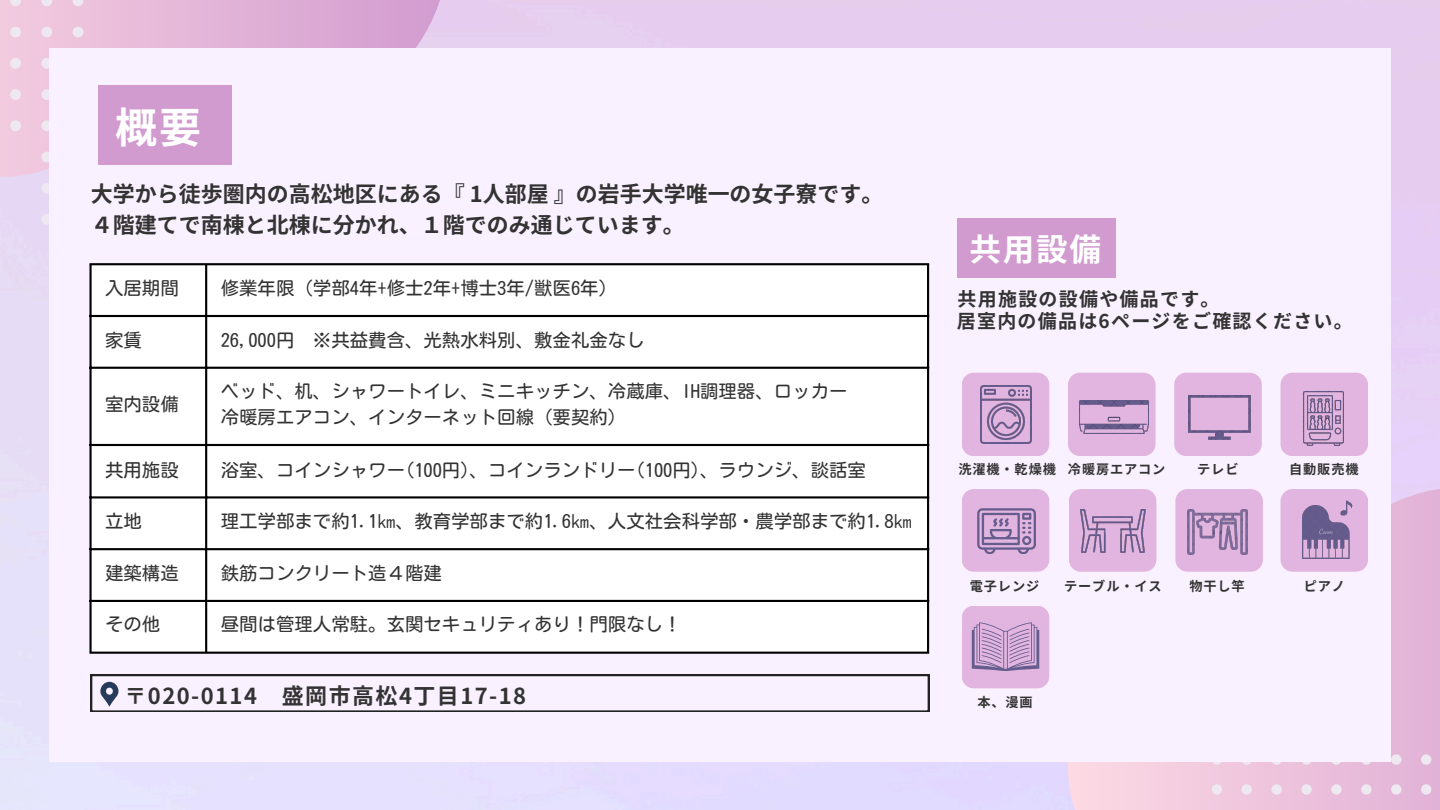
<style>
.page{position:relative;width:1440px;height:810px;background:#fff}
.page>*{position:absolute;margin:0;border:0;box-sizing:border-box;transform-origin:0 0}
.t1{font:700 42px "Noto Sans JP";color:#fff}
.t2{font:700 31.7px "Noto Sans JP";color:#fff}
.t3{font:700 22px/30.8px "Noto Sans JP";color:#343333}
.t4{font:700 22px "Noto Sans JP";letter-spacing:.065em;color:#343333}
.t5{font:700 19px "Noto Sans JP";letter-spacing:.065em;color:#343333}
.t6{font:18.4px "Motoya L Maru W3 90 ms RKSJ H";color:#343333}
.t7{font:700 13.2px "Noto Sans JP";letter-spacing:.065em;color:#343333}
</style>
<div class="page">
<svg style="left:0;top:0;width:454px;height:185px;background:#e5b9da"></svg>
<svg style="left:10px;top:0;width:11px;height:6px"></svg>
<svg style="left:41px;top:0;width:11px;height:6px"></svg>
<svg style="left:73px;top:0;width:10px;height:6px"></svg>
<svg style="left:10px;top:27px;width:11px;height:10px"></svg>
<svg style="left:41px;top:27px;width:11px;height:10px"></svg>
<svg style="left:73px;top:27px;width:10px;height:10px"></svg>
<svg style="left:10px;top:58px;width:11px;height:11px"></svg>
<svg style="left:41px;top:58px;width:8px;height:11px"></svg>
<svg style="left:10px;top:89px;width:11px;height:11px"></svg>
<svg style="left:41px;top:89px;width:8px;height:11px"></svg>
<svg style="left:10px;top:120px;width:11px;height:11px"></svg>
<svg style="left:41px;top:120px;width:8px;height:11px"></svg>
<svg style="left:41px;top:152px;width:8px;height:10px"></svg>
<svg style="left:41px;top:183px;width:8px;height:11px"></svg>
<svg style="left:41px;top:214px;width:8px;height:11px"></svg>
<svg style="left:1061px;top:471px;width:379px;height:339px;background:#e9bfdc"></svg>
<svg style="left:1212px;top:762px;width:10px;height:3px"></svg>
<svg style="left:1242px;top:762px;width:10px;height:3px"></svg>
<svg style="left:1271px;top:762px;width:11px;height:3px"></svg>
<svg style="left:1301px;top:762px;width:11px;height:3px"></svg>
<svg style="left:1331px;top:762px;width:11px;height:3px"></svg>
<svg style="left:1361px;top:762px;width:11px;height:3px"></svg>
<svg style="left:1391px;top:754px;width:10px;height:11px"></svg>
<svg style="left:1421px;top:754px;width:10px;height:11px"></svg>
<svg style="left:1212px;top:784px;width:10px;height:11px"></svg>
<svg style="left:1242px;top:784px;width:10px;height:11px"></svg>
<svg style="left:1271px;top:784px;width:11px;height:11px"></svg>
<svg style="left:1301px;top:784px;width:11px;height:11px"></svg>
<svg style="left:1331px;top:784px;width:11px;height:11px"></svg>
<svg style="left:1361px;top:784px;width:11px;height:11px"></svg>
<svg style="left:1391px;top:784px;width:10px;height:11px"></svg>
<svg style="left:1421px;top:784px;width:10px;height:11px"></svg>
<div style="left:49px;top:48px;width:1342px;height:714px;background:#f9f1ff"></div>
<div style="left:92px;top:265px;width:835px;height:387px;background:#fff"></div>
<hr style="left:89px;top:265px;width:3px;height:387px;background:#000">
<hr style="left:205px;top:265px;width:2px;height:387px;background:#000">
<hr style="left:927px;top:265px;width:2px;height:387px;background:#000">
<hr style="left:89px;top:263px;width:840px;height:2px;background:#000">
<hr style="left:89px;top:315px;width:840px;height:2px;background:#000">
<hr style="left:89px;top:367px;width:840px;height:2px;background:#000">
<hr style="left:89px;top:444px;width:840px;height:2px;background:#000">
<hr style="left:89px;top:496px;width:840px;height:2px;background:#000">
<hr style="left:89px;top:548px;width:840px;height:2px;background:#000">
<hr style="left:89px;top:600px;width:840px;height:2px;background:#000">
<hr style="left:89px;top:652px;width:840px;height:2px;background:#000">
<div style="left:962px;top:373px;width:87px;height:83px;background:#e1b5df;border-radius:12px"></div>
<img style="left:980px;top:385px;width:51px;height:59px">
<div style="left:1068px;top:373px;width:88px;height:83px;background:#e1b5df;border-radius:12px"></div>
<img style="left:1079px;top:401px;width:69px;height:32px">
<div style="left:1174px;top:373px;width:88px;height:83px;background:#e1b5df;border-radius:12px"></div>
<img style="left:1188px;top:396px;width:62px;height:43px">
<div style="left:1281px;top:373px;width:87px;height:83px;background:#e1b5df;border-radius:12px"></div>
<img style="left:1304px;top:391px;width:40px;height:54px">
<div style="left:962px;top:489px;width:87px;height:83px;background:#e1b5df;border-radius:12px"></div>
<svg style="left:977px;top:508px;width:59px;height:46px"></svg>
<div style="left:962px;top:606px;width:87px;height:82px;background:#e1b5df;border-radius:12px"></div>
<svg style="left:972px;top:622px;width:67px;height:49px"></svg>
<div style="left:1069px;top:489px;width:87px;height:83px;background:#e1b5df;border-radius:12px"></div>
<img style="left:1081px;top:510px;width:64px;height:43px">
<div style="left:1281px;top:489px;width:87px;height:83px;background:#e1b5df;border-radius:12px"></div>
<img style="left:1303px;top:506px;width:47px;height:53px">
<img style="left:1340px;top:500px;width:13px;height:16px">
<div style="left:98px;top:86px;width:134px;height:79px;background:#d19bcf"></div>
<svg style="left:91px;top:675px;width:838px;height:37px"></svg>
<div style="left:957px;top:218px;width:158px;height:60px;background:#d19bcf"></div>
<div style="left:1175px;top:489px;width:88px;height:83px;background:#e1b5df;border-radius:12px"></div>
<img style="left:1188px;top:510px;width:60px;height:45px">
<p class="t1" style="left:115px;top:94px;width:88px">概要</p>
<p class="t3" style="left:91px;top:178px;width:794px">大学から徒歩圏内の高松地区にある『 1人部屋』の岩手大学唯一の女子寮です。<br>４階建てで南棟と北棟に分かれ、１階でのみ通じています。</p>
<p class="t6" style="left:105px;top:279px;width:75px">入居期間</p>
<p class="t6" style="left:221px;top:279px;width:398px">修業年限（学部4年+修士2年+博士3年/獣医6年）</p>
<h1 class="t6" style="left:105px;top:330px;width:38px">家賃</h1>
<h3 class="t6" style="left:221px;top:330px;width:426px">26,000円 ※共益費含、光熱水料別、敷金礼金なし</h3>
<p class="t6" style="left:105px;top:395px;width:75px">室内設備</p>
<p class="t6" style="left:221px;top:382px;width:628px">ベッド、机、シャワートイレ、ミニキッチン、冷蔵庫、IH調理器、ロッカー</p>
<p class="t6" style="left:221px;top:408px;width:407px">冷暖房エアコン、インターネット回線（要契約）</p>
<p class="t6" style="left:105px;top:460px;width:75px">共用施設</p>
<p class="t6" style="left:221px;top:460px;width:647px">浴室、コインシャワー(100円)、コインランドリー(100円)、ラウンジ、談話室</p>
<p class="t6" style="left:105px;top:512px;width:38px">立地</p>
<p class="t6" style="left:221px;top:512px;width:693px">理工学部まで約1.1㎞、教育学部まで約1.6㎞、人文社会科学部・農学部まで約1.8㎞</p>
<p class="t6" style="left:105px;top:564px;width:75px">建築構造</p>
<p class="t6" style="left:221px;top:564px;width:223px">鉄筋コンクリート造４階建</p>
<p class="t6" style="left:105px;top:615px;width:57px">その他</p>
<p class="t6" style="left:221px;top:615px;width:462px">昼間は管理人常駐。玄関セキュリティあり！門限なし！</p>
<p class="t4" style="left:125px;top:678px;width:403px">〒020-0114 盛岡市高松4丁目 17-18</p>
<p class="t2" style="left:970px;top:224px;width:133px">共用設備</p>
<p class="t5" style="left:958px;top:283px;width:263px">共用施設の設備や備品です。</p>
<p class="t5" style="left:957px;top:306px;width:397px">居室内の備品は6ページをご確認ください。</p>
<p class="t7" style="left:958px;top:459px;width:99px">洗濯機・乾燥機</p>
<p class="t7" style="left:1068px;top:459px;width:99px">冷暖房エアコン</p>
<p class="t7" style="left:1197px;top:459px;width:43px">テレビ</p>
<p class="t7" style="left:1289px;top:459px;width:71px">自動販売機</p>
<p class="t7" style="left:970px;top:575px;width:71px">電子レンジ</p>
<p class="t7" style="left:1064px;top:575px;width:99px">テーブル・イス</p>
<p class="t7" style="left:1304px;top:575px;width:43px">ピアノ</p>
<p class="t7" style="left:1189px;top:575px;width:57px">物干し竿</p>
<h3 class="t7" style="left:978px;top:692px;width:57px">本、漫画</h3>
</div>
